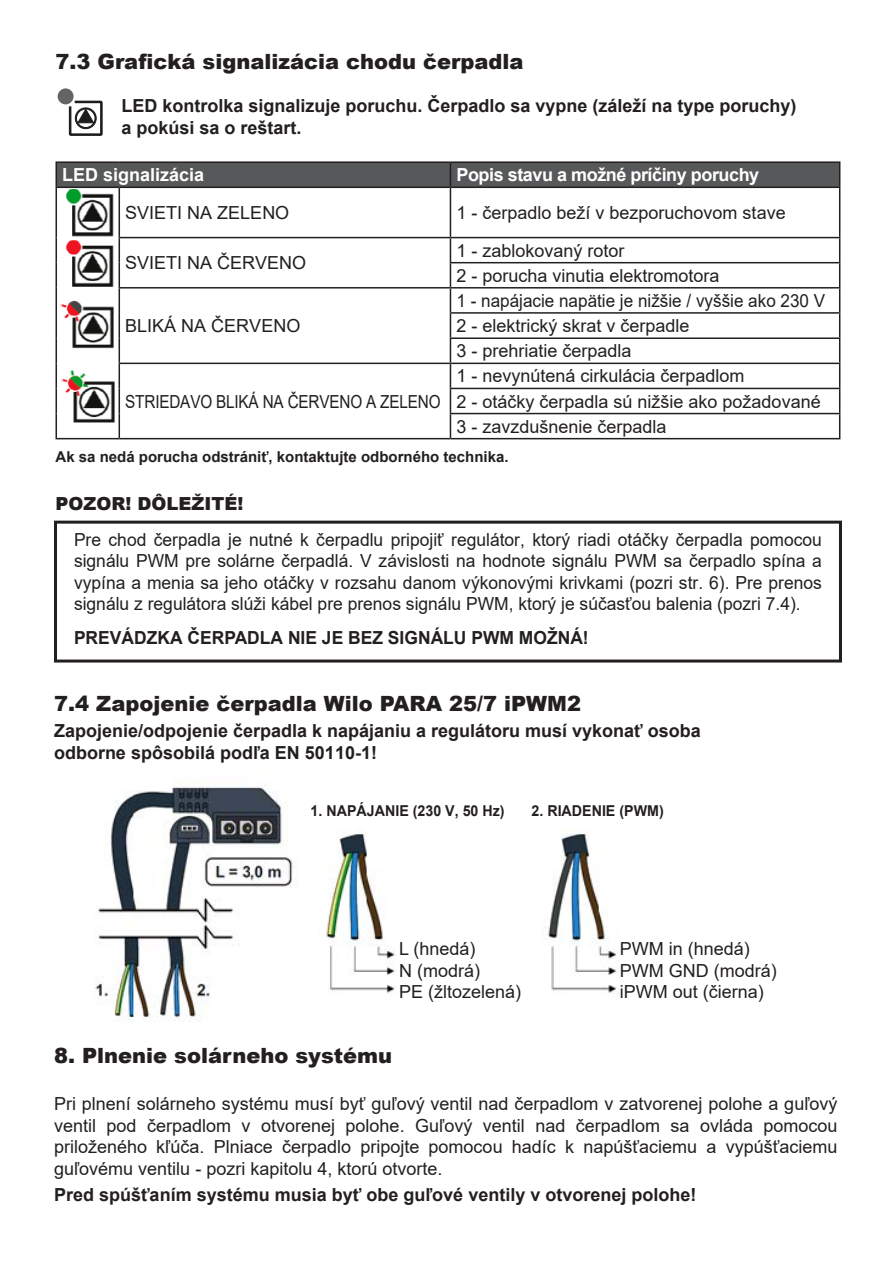
<style>
.page{position:relative;width:893px;height:1263px;background:#fff}
.page>*{position:absolute;margin:0;border:0;box-sizing:border-box;transform-origin:0 0}
.t1{font:900 21px "Arial";color:#231f20}
.t2{font:18px/21.6px "Arial";color:#231f20;text-align:justify}
.t3{font:700 18px/21.6px "Arial";color:#231f20}
.t4{font:18px "Arial";color:#231f20;scale:.95 1}
.t5{font:700 18px "Arial";letter-spacing:-.025em;color:#fff}
.t6{font:18px "Arial";color:#231f20;scale:.85 1}
.t7{font:700 18px "Arial";color:#fff}
.t8{font:900 18px "Arial";color:#231f20}
.t9{font:700 15px "Arial";color:#231f20}
.t10{font:700 15px "Arial";color:#231f20;scale:.95 1}
</style>
<div class="page">
<hr style="left:56px;top:161px;width:63px;height:2px;background:#231f20">
<hr style="left:119px;top:161px;width:331px;height:2px;background:#231f20">
<hr style="left:450px;top:161px;width:390px;height:2px;background:#231f20">
<svg style="left:56px;top:162px;width:784px;height:25px;background:#535456"></svg>
<hr style="left:56px;top:187px;width:63px;height:1px;background:#231f20">
<hr style="left:56px;top:188px;width:1px;height:50px;background:#231f20">
<hr style="left:119px;top:187px;width:331px;height:1px;background:#231f20">
<hr style="left:119px;top:188px;width:1px;height:49px;background:#231f20">
<hr style="left:450px;top:187px;width:390px;height:1px;background:#231f20">
<hr style="left:450px;top:188px;width:1px;height:49px;background:#231f20">
<hr style="left:839px;top:188px;width:1px;height:49px;background:#231f20">
<hr style="left:119px;top:237px;width:331px;height:1px;background:#231f20">
<hr style="left:450px;top:237px;width:390px;height:1px;background:#231f20">
<hr style="left:450px;top:262px;width:390px;height:1px;background:#231f20">
<hr style="left:119px;top:287px;width:331px;height:2px;background:#231f20">
<hr style="left:450px;top:287px;width:390px;height:2px;background:#231f20">
<hr style="left:450px;top:312px;width:390px;height:2px;background:#231f20">
<hr style="left:450px;top:337px;width:390px;height:2px;background:#231f20">
<hr style="left:119px;top:363px;width:331px;height:1px;background:#231f20">
<hr style="left:450px;top:363px;width:390px;height:1px;background:#231f20">
<hr style="left:450px;top:388px;width:390px;height:1px;background:#231f20">
<svg style="left:56px;top:238px;width:1px;height:200px"></svg>
<svg style="left:119px;top:238px;width:1px;height:200px"></svg>
<hr style="left:450px;top:413px;width:390px;height:1px;background:#231f20">
<svg style="left:450px;top:238px;width:1px;height:200px"></svg>
<svg style="left:839px;top:238px;width:1px;height:200px"></svg>
<hr style="left:56px;top:438px;width:63px;height:1px;background:#231f20">
<hr style="left:119px;top:438px;width:331px;height:1px;background:#231f20">
<hr style="left:450px;top:438px;width:390px;height:1px;background:#231f20">
<div style="left:58px;top:88px;width:16px;height:16px;background:#656463;border-radius:50%"></div>
<svg style="left:68px;top:100px;width:35px;height:36px"></svg>
<img style="left:65px;top:189px;width:49px;height:47px">
<div style="left:54px;top:521px;width:788px;height:141px;border:3px solid #231f20"></div>
<img style="left:95px;top:782px;width:524px;height:239px">
<img style="left:65px;top:240px;width:49px;height:47px">
<img style="left:60px;top:300px;width:54px;height:49px">
<img style="left:61px;top:370px;width:54px;height:53px">
<p class="t1" style="left:56px;top:46px;width:469px">7.3 Grafická signalizácia chodu čerpadla</p>
<p class="t3" style="left:121px;top:95px;width:677px">LED kontrolka signalizuje poruchu. Čerpadlo sa vypne (záleží na type poruchy) a pokúsi sa o reštart.</p>
<p class="t7" style="left:62px;top:162px;width:144px">LED signalizácia</p>
<p class="t5" style="left:456px;top:162px;width:304px">Popis stavu a možné príčiny poruchy</p>
<p class="t2" style="left:125px;top:202px;width:166px">SVIETI NA ZELENO</p>
<p class="t2" style="left:456px;top:202px;width:331px">1 - čerpadlo beží v bezporuchovom stave</p>
<p class="t2" style="left:125px;top:252px;width:183px">SVIETI NA ČERVENO</p>
<p class="t2" style="left:456px;top:239px;width:170px">1 - zablokovaný rotor</p>
<p class="t2" style="left:456px;top:265px;width:265px">2 - porucha vinutia elektromotora</p>
<p class="t2" style="left:125px;top:315px;width:177px">BLIKÁ NA ČERVENO</p>
<p class="t4" style="left:456px;top:288px;width:390px">1 - napájacie napätie je nižšie / vyššie ako 230 V</p>
<p class="t2" style="left:456px;top:315px;width:235px">2 - elektrický skrat v čerpadle</p>
<p class="t2" style="left:456px;top:340px;width:177px">3 - prehriatie čerpadla</p>
<p class="t2" style="left:456px;top:365px;width:290px">1 - nevynútená cirkulácia čerpadlom</p>
<p class="t2" style="left:456px;top:390px;width:366px">2 - otáčky čerpadla sú nižšie ako požadované</p>
<p class="t2" style="left:456px;top:415px;width:212px">3 - zavzdušnenie čerpadla</p>
<p class="t9" style="left:56px;top:446px;width:455px">Ak sa nedá porucha odstrániť, kontaktujte odborného technika.</p>
<p class="t8" style="left:56px;top:490px;width:189px">POZOR! DÔLEŽITÉ!</p>
<p class="t2" style="left:74px;top:528px;width:749px">Pre chod čerpadla je nutné k čerpadlu pripojiť regulátor, ktorý riadi otáčky čerpadla pomocou signálu PWM pre solárne čerpadlá. V závislosti na hodnote signálu PWM sa čerpadlo spína a vypína a menia sa jeho otáčky v rozsahu danom výkonovými krivkami (pozri str. 6). Pre prenos signálu z regulátora slúži kábel pre prenos signálu PWM, ktorý je súčasťou balenia (pozri 7.4).</p>
<p class="t3" style="left:74px;top:627px;width:516px">PREVÁDZKA ČERPADLA NIE JE BEZ SIGNÁLU PWM MOŽNÁ!</p>
<p class="t6" style="left:125px;top:389px;width:372px">STRIEDAVO BLIKÁ NA ČERVENO A ZELENO</p>
<p class="t1" style="left:54px;top:689px;width:528px">7.4 Zapojenie čerpadla Wilo PARA 25/7 iPWM2</p>
<p class="t3" style="left:54px;top:720px;width:648px">Zapojenie/odpojenie čerpadla k napájaniu a regulátoru musí vykonať osoba odborne spôsobilá podľa EN 50110-1!</p>
<p class="t10" style="left:311px;top:800px;width:206px">1. NAPÁJANIE (230 V, 50 Hz)</p>
<p class="t10" style="left:531px;top:800px;width:141px">2. RIADENIE (PWM)</p>
<p class="t2" style="left:399px;top:938px;width:124px;text-align:left">L (hnedá)<br>N (modrá)<br>PE (žltozelená)</p>
<p class="t2" style="left:620px;top:938px;width:158px;text-align:left">PWM in (hnedá)<br>PWM GND (modrá) iPWM out (čierna)</p>
<p class="t1" style="left:54px;top:1040px;width:340px">8. Plnenie solárneho systému</p>
<p class="t2" style="left:54px;top:1093px;width:785px">Pri plnení solárneho systému musí byť guľový ventil nad čerpadlom v zatvorenej polohe a guľový ventil pod čerpadlom v otvorenej polohe. Guľový ventil nad čerpadlom sa ovláda pomocou priloženého kľúča. Plniace čerpadlo pripojte pomocou hadíc k napúšťaciemu a vypúšťaciemu guľovému ventilu - pozri kapitolu 4, ktorú otvorte.</p>
<p class="t3" style="left:54px;top:1184px;width:644px">Pred spúšťaním systému musia byť obe guľové ventily v otvorenej polohe!</p>
</div>
